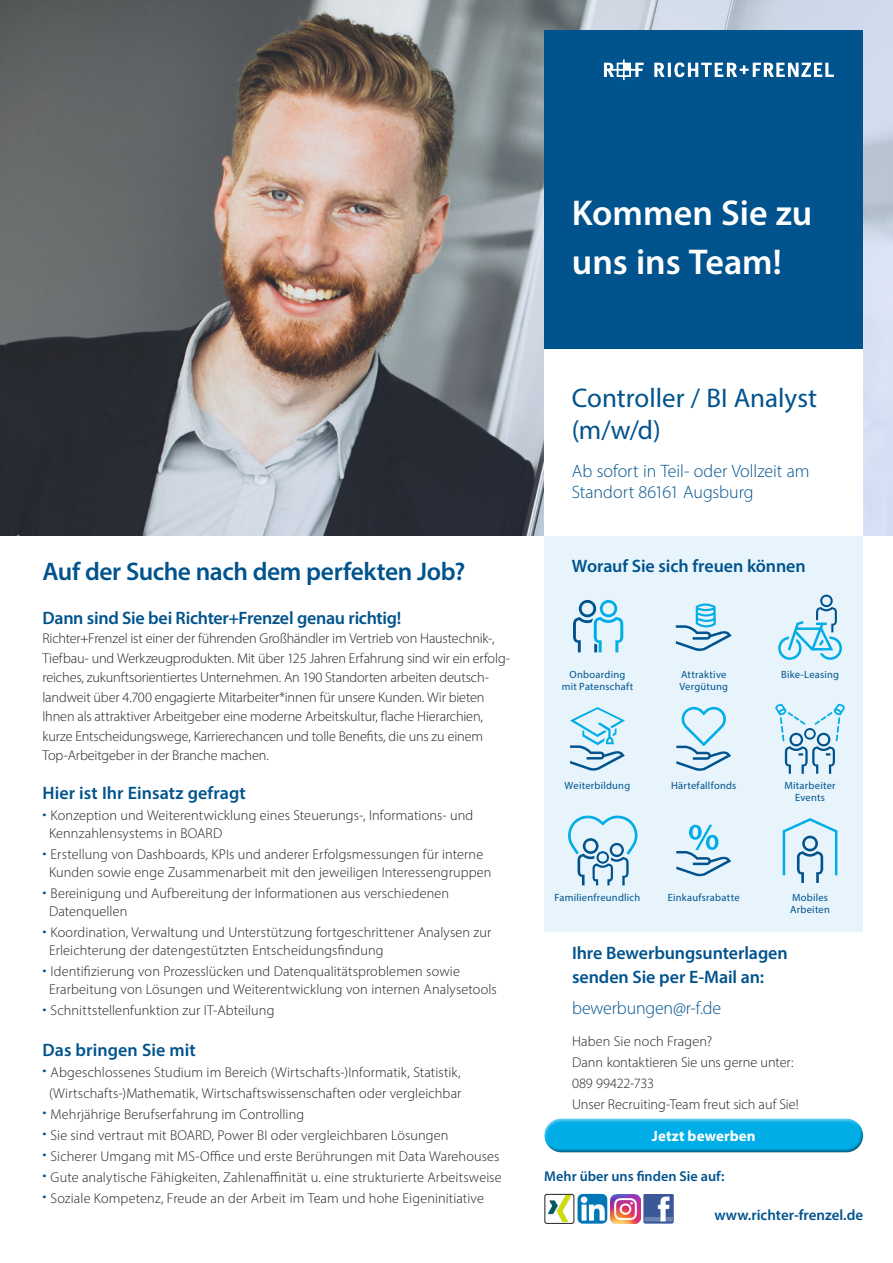
<style>
.page{position:relative;width:893px;height:1263px;background:#fff}
.page>*{position:absolute;margin:0;border:0;box-sizing:border-box;transform-origin:0 0}
.t1{font:600 36px/49.5px "Myriad Pro";color:#fff}
.t2{font:27px/32.4px "Myriad Pro";color:#00538d}
.t3{font:600 25.5px "Myriad Pro";letter-spacing:-.015em;color:#00538d}
.t4{font:600 18px "Myriad Pro";letter-spacing:-.005em;color:#00538d}
.t5{font:300 18px "Myriad Pro";letter-spacing:-.005em;color:#00538d}
.t6{font:600 15px "Myriad Pro";color:#00538d}
.t7{font:700 15px "Myriad Pro";letter-spacing:.01em;color:#fff}
.t8{font:300 14.25px/21px "Myriad Pro";letter-spacing:.005em;color:#231f20}
.t9{font:300 14.25px/19.5px "Myriad Pro";letter-spacing:-.015em;color:#231f20}
.t10{font:600 14.25px "Myriad Pro";color:#00538d}
.t11{font:10.5px/12px "Myriad Pro";letter-spacing:.02em;color:#00538d;text-align:center}
</style>
<div class="page">
<img style="left:0;top:0;width:893px;height:536px">
<div style="left:544px;top:536px;width:319px;height:395px;background:#e7f4fc"></div>
<div style="left:544px;top:349px;width:319px;height:187px;background:#fff"></div>
<div style="left:544px;top:30px;width:319px;height:319px;background:#00538d"></div>
<div style="left:539px;top:1114px;width:325px;height:31px;background:#fff;opacity:.75"></div>
<div style="left:543px;top:1125px;width:321px;height:28px;background:#231f20;opacity:.75"></div>
<svg style="left:573px;top:600px;width:50px;height:52px"></svg>
<svg style="left:570px;top:707px;width:55px;height:64px"></svg>
<svg style="left:568px;top:815px;width:69px;height:71px"></svg>
<svg style="left:676px;top:603px;width:56px;height:48px"></svg>
<svg style="left:676px;top:706px;width:55px;height:65px"></svg>
<svg style="left:676px;top:825px;width:55px;height:52px"></svg>
<svg style="left:778px;top:595px;width:64px;height:65px"></svg>
<svg style="left:775px;top:704px;width:70px;height:70px"></svg>
<svg style="left:783px;top:818px;width:54px;height:65px"></svg>
<img style="left:547px;top:1196px;width:24px;height:26px">
<div style="left:544px;top:1194px;width:30px;height:30px;border:1px solid #231f20;border-radius:2px"></div>
<img style="left:577px;top:1194px;width:30px;height:30px">
<img style="left:611px;top:1194px;width:29px;height:30px">
<img style="left:644px;top:1194px;width:29px;height:30px">
<svg style="left:654px;top:62px;width:180px;height:15px"></svg>
<svg style="left:604px;top:60px;width:40px;height:20px"></svg>
<p class="t1" style="left:572px;top:187px;width:242px">Kommen Sie zu uns ins Team!</p>
<p class="t3" style="left:43px;top:556px;width:424px">Auf der Suche nach dem perfekten Job?</p>
<p class="t4" style="left:43px;top:606px;width:360px">Dann sind Sie bei Richter+Frenzel genau richtig!</p>
<p class="t9" style="left:43px;top:628px;width:469px">Richter+Frenzel ist einer der führenden Großhändler im Vertrieb von Haustechnik-, Tiefbau- und Werkzeugprodukten. Mit über 125 Jahren Erfahrung sind wir ein erfolg&shy;reiches, zukunftsorientiertes Unternehmen. An 190 Standorten arbeiten deutsch&shy;landweit über 4.700 engagierte Mitarbeiter*innen für unsere Kunden. Wir bieten Ihnen als attraktiver Arbeitgeber eine moderne Arbeitskultur, flache Hierarchien, kurze Entscheidungswege, Karrierechancen und tolle Benefits, die uns zu einem Top-Arbeitgeber in der Branche machen.</p>
<p class="t4" style="left:43px;top:782px;width:205px">Hier ist Ihr Einsatz gefragt</p>
<p class="t8" style="left:43px;top:805px;width:432px"><sup>.</sup> Konzeption und Weiterentwicklung eines Steuerungs-, Informations- und</p>
<p class="t8" style="left:49px;top:823px;width:175px">Kennzahlensystems in BOARD</p>
<p class="t8" style="left:43px;top:844px;width:442px"><sup>.</sup> Erstellung von Dashboards, KPIs und anderer Erfolgsmessungen für interne</p>
<p class="t8" style="left:49px;top:862px;width:444px">Kunden sowie enge Zusammenarbeit mit den jeweiligen Interessengruppen</p>
<p class="t8" style="left:43px;top:883px;width:408px"><sup>.</sup> Bereinigung und Aufbereitung der Informationen aus verschiedenen</p>
<p class="t8" style="left:49px;top:901px;width:80px">Datenquellen</p>
<p class="t8" style="left:43px;top:922px;width:450px"><sup>.</sup> Koordination, Verwaltung und Unterstützung fortgeschrittener Analysen zur</p>
<p class="t8" style="left:49px;top:940px;width:336px">Erleichterung der datengestützten Entscheidungsfindung</p>
<p class="t8" style="left:43px;top:961px;width:419px"><sup>.</sup> Identifizierung von Prozesslücken und Datenqualitätsproblemen sowie</p>
<p class="t8" style="left:49px;top:979px;width:449px">Erarbeitung von Lösungen und Weiterentwicklung von internen Analysetools</p>
<p class="t8" style="left:43px;top:1000px;width:233px"><sup>.</sup> Schnittstellenfunktion zur IT-Abteilung</p>
<p class="t4" style="left:43px;top:1038px;width:155px">Das bringen Sie mit</p>
<p class="t8" style="left:43px;top:1061px;width:420px"><sup>.</sup> Abgeschlossenes Studium im Bereich (Wirtschafts-)Informatik, Statistik,</p>
<p class="t8" style="left:49px;top:1082px;width:414px">(Wirtschafts-)Mathematik, Wirtschaftswissenschaften oder vergleichbar</p>
<p class="t8" style="left:43px;top:1103px;width:263px"><sup>.</sup> Mehrjährige Berufserfahrung im Controlling</p>
<p class="t8" style="left:43px;top:1124px;width:407px"><sup>.</sup> Sie sind vertraut mit BOARD, Power BI oder vergleichbaren Lösungen</p>
<p class="t8" style="left:43px;top:1145px;width:459px"><sup>.</sup> Sicherer Umgang mit MS-Office und erste Berührungen mit Data Warehouses</p>
<p class="t8" style="left:43px;top:1166px;width:461px"><sup>.</sup> Gute analytische Fähigkeiten, Zahlenaffinität u. eine strukturierte Arbeitsweise</p>
<p class="t8" style="left:43px;top:1187px;width:443px"><sup>.</sup> Soziale Kompetenz, Freude an der Arbeit im Team und hohe Eigeninitiative</p>
<p class="t2" style="left:572px;top:381px;width:247px">Controller / BI Analyst (m/w/d)</p>
<p class="t5" style="left:572px;top:460px;width:239px">Ab sofort in Teil- oder Vollzeit am</p>
<p class="t5" style="left:572px;top:481px;width:183px">Standort 86161 Augsburg</p>
<p class="t4" style="left:572px;top:554px;width:235px">Worauf Sie sich freuen können</p>
<p class="t11" style="left:570px;top:668px;width:57px">Onboarding</p>
<p class="t11" style="left:781px;top:668px;width:59px">Bike-Leasing</p>
<p class="t11" style="left:562px;top:680px;width:73px">mit Patenschaft</p>
<p class="t11" style="left:681px;top:668px;width:47px">Attraktive</p>
<p class="t11" style="left:679px;top:680px;width:50px">Vergütung</p>
<p class="t11" style="left:565px;top:779px;width:67px">Weiterbildung</p>
<p class="t11" style="left:671px;top:779px;width:67px">Härtefallfonds</p>
<p class="t11" style="left:784px;top:779px;width:53px">Mitarbeiter<br>Events</p>
<p class="t11" style="left:555px;top:891px;width:87px">Familienfreundlich</p>
<p class="t11" style="left:668px;top:891px;width:73px">Einkaufsrabatte</p>
<p class="t11" style="left:792px;top:891px;width:38px">Mobiles</p>
<p class="t11" style="left:790px;top:903px;width:41px">Arbeiten</p>
<p class="t4" style="left:572px;top:941px;width:217px">Ihre Bewerbungsunterlagen</p>
<p class="t4" style="left:572px;top:965px;width:194px">senden Sie per E-Mail an:</p>
<p class="t5" style="left:572px;top:997px;width:151px">bewerbungen@r-f.de</p>
<p class="t8" style="left:572px;top:1030px;width:142px">Haben Sie noch Fragen?</p>
<p class="t8" style="left:572px;top:1051px;width:223px">Dann kontaktieren Sie uns gerne unter:<br>089 99422-733</p>
<p class="t8" style="left:572px;top:1093px;width:228px">Unser Recruiting-Team freut sich auf Sie!</p>
<p class="t7" style="left:652px;top:1126px;width:105px">Jetzt bewerben</p>
<p class="t10" style="left:544px;top:1167px;width:182px">Mehr über uns finden Sie auf:</p>
<p class="t6" style="left:714px;top:1206px;width:150px">www.richter-frenzel.de</p>
</div>
